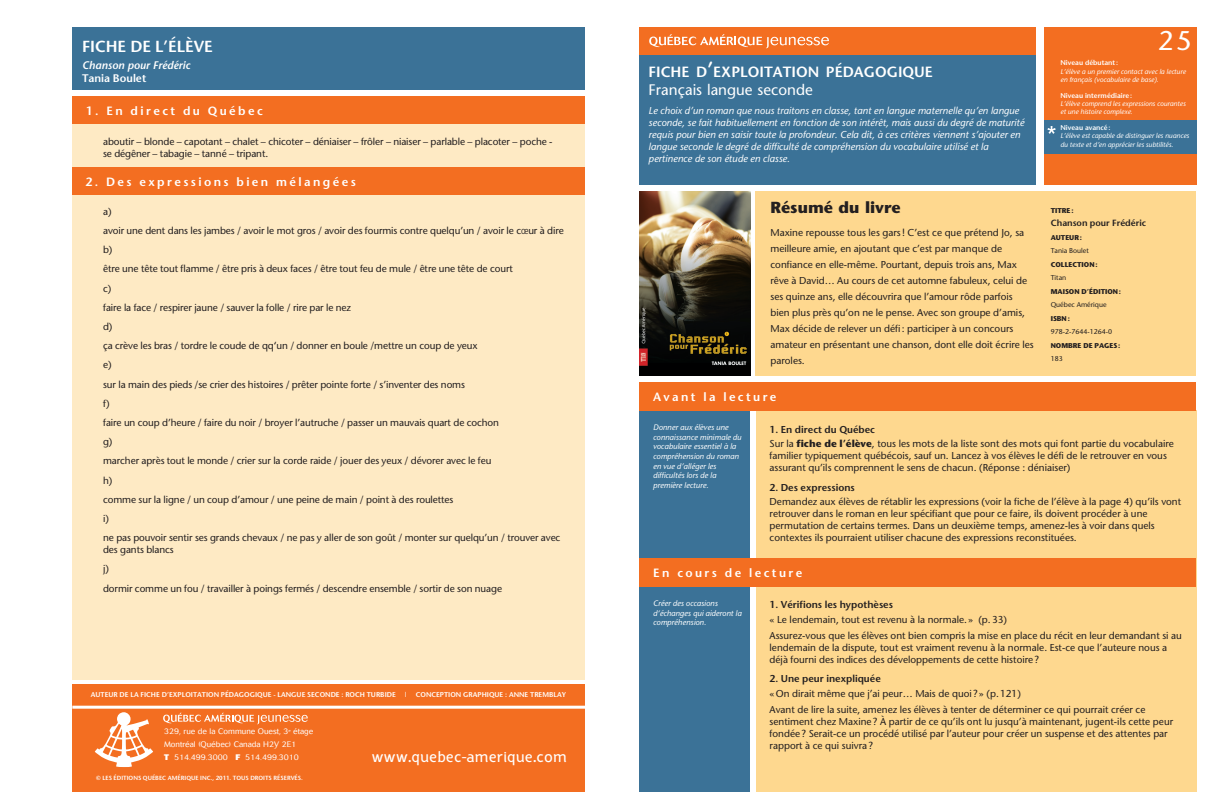
<style>
.page{position:relative;width:1224px;height:792px;background:#fff}
.page>*{position:absolute;margin:0;border:0;box-sizing:border-box;transform-origin:0 0}
.t1{font:27px "Stone Sans";color:#fff}
.t2{font:700 16px "Halvorsen";color:#fff}
.t3{font:600 16px "Stone Sans";color:#fff}
.t4{font:700 16px "Stone Sans";color:#231f20}
.t5{font:15.2px "Stone Sans";color:#fff}
.t6{font:600 14.8px "Stone Sans";color:#fff}
.t7{font:600 12px "Stone Sans";letter-spacing:.2em;color:#fff}
.t8{font:italic 600 11px "Stone Sans";color:#fff}
.t9{font:600 11px "Stone Sans";color:#fff}
.t10{font:10px/19.2px "Stone Sans";color:#231f20}
.t11{font:italic 10px/12px "Stone Sans";color:#fff}
.t12{font:600 10px "Stone Sans";color:#231f20}
.t13{font:600 9px "Stone Sans";color:#231f20}
.t14{font:italic 8px/9.6px "Stone Sans";color:#fff}
.t15{font:300 8px/13px "Cosmos";color:#fff}
.t16{font:italic 7px/8.4px "Stone Sans";color:#fff}
.t17{font:600 7px "Stone Sans";color:#fff}
.t18{font:700 7px "Stone Sans";color:#231f20}
.t19{font:7px "Stone Sans";color:#231f20}
.t20{font:600 6px "Stone Sans";color:#fff}
.s1{font-family:"Frutiger";font-weight:300;font-stretch:condensed}
.s2{font-weight:600}
.s3{font-weight:800}
.s4{font-size:21.1px}
.s5{font-weight:700}
</style>
<div class="page">
<div style="left:1044px;top:27px;width:152px;height:158px;background:#f36e21"></div>
<div style="left:640px;top:27px;width:396px;height:158px;background:#3b7297"></div>
<div style="left:756px;top:191px;width:440px;height:185px;background:#fed88f"></div>
<div style="left:72px;top:107px;width:513px;height:573px;background:#feeac4"></div>
<div style="left:640px;top:410px;width:110px;height:382px;background:#3b7297"></div>
<img style="left:640px;top:191px;width:111px;height:185px">
<div style="left:756px;top:410px;width:440px;height:382px;background:#fed88f"></div>
<div style="left:72px;top:27px;width:513px;height:63px;background:#3b7297"></div>
<div style="left:72px;top:684px;width:513px;height:108px;background:#f36e21"></div>
<hr style="left:72px;top:706px;width:513px;height:3px;background:#fff">
<div style="left:640px;top:558px;width:556px;height:28px;background:#f36e21"></div>
<div style="left:640px;top:382px;width:556px;height:29px;background:#f36e21"></div>
<div style="left:640px;top:27px;width:396px;height:28px;background:#f36e21"></div>
<div style="left:1044px;top:120px;width:152px;height:34px;background:#3b7297"></div>
<div style="left:72px;top:96px;width:513px;height:28px;background:#f36e21"></div>
<div style="left:72px;top:167px;width:513px;height:28px;background:#f36e21"></div>
<svg style="left:1047px;top:126px;width:9px;height:8px"></svg>
<svg style="left:95px;top:712px;width:58px;height:55px"></svg>
<svg style="left:163px;top:713px;width:145px;height:11px"></svg>
<svg style="left:649px;top:34px;width:180px;height:14px"></svg>
<h2 class="t3" style="left:82px;top:36px;width:132px">FICHE DE L’ÉLÈVE</h2>
<p class="t8" style="left:82px;top:58px;width:110px">Chanson pour Frédéric</p>
<p class="t9" style="left:82px;top:71px;width:66px">Tania Boulet</p>
<p class="t7" style="left:86px;top:103px;width:178px">1. En direct du Québec</p>
<p class="t10" style="left:103px;top:136px;width:451px;line-height:12px">aboutir – blonde – capotant – chalet – chicoter – déniaiser – frôler – niaiser – parlable – placoter – poche - se dégêner – tabagie – tanné – tripant.</p>
<p class="t7" style="left:86px;top:174px;width:272px">2. Des expressions bien mélangées</p>
<p class="t10" style="left:103px;top:202px;width:462px">a)<br>avoir une dent dans les jambes / avoir le mot gros / avoir des fourmis contre quelqu’un / avoir le c<span class="s1">œ</span>ur à dire b)<br>être une tête tout flamme / être pris à deux faces / être tout feu de mule / être une tête de court<br>c)<br>faire la face / respirer jaune / sauver la folle / rire par le nez<br>d)<br>ça crève les bras / tordre le coude de qq<span class="s2">‘</span>un / donner en boule /mettre un coup de yeux<br>e)<br>sur la main des pieds /se crier des histoires / prêter pointe forte / s’inventer des noms<br>f)<br>faire un coup d’heure / faire du noir / broyer l’autruche / passer un mauvais quart de cochon<br>g)<br>marcher après tout le monde / crier sur la corde raide / jouer des yeux / dévorer avec le feu<br>h)<br>comme sur la ligne / un coup d’amour / une peine de main / point à des roulettes<br>i)<br>ne pas pouvoir sentir ses grands chevaux / ne pas y aller de son goût / monter sur quelqu’un / trouver avec</p>
<p class="t10" style="left:103px;top:540px;width:400px">des gants blancs<br>j)<br>dormir comme un fou / travailler à poings fermés / descendre ensemble / sortir de son nuage</p>
<p class="t17" style="left:91px;top:691px;width:307px">AUTEUR DE LA FICHE D’EXPLOITATION PÉDAGOGIQUE - LANGUE SECONDE : ROCH TURBIDE</p>
<p class="t17" style="left:405px;top:691px;width:3px">|</p>
<p class="t17" style="left:416px;top:691px;width:152px">CONCEPTION GRAPHIQUE : ANNE TREMBLAY</p>
<p class="t15" style="left:164px;top:725px;width:151px">329, rue de la Commune Ouest, 3<sup>e</sup> étage<br>Montréal (Québec) Canada H2Y 2E1<br><span class="s3">T</span> 514.499.3000 <span class="s3">F</span> 514.499.3010</p>
<p class="t20" style="left:96px;top:774px;width:208px">© LES ÉDITIONS QUÉBEC AMÉRIQUE INC., 2011. TOUS DROITS RÉSERVÉS.</p>
<h2 class="t2" style="left:372px;top:748px;width:197px">www.quebec-amerique.com</h2>
<h3 class="t6" style="left:649px;top:62px;width:286px">FICHE D<span class="s4">’</span>EXPLOITATION PÉDAGOGIQUE</h3>
<h3 class="t5" style="left:649px;top:80px;width:166px">Français langue seconde</h3>
<p class="t11" style="left:649px;top:104px;width:377px">Le choix d’un roman que nous traitons en classe, tant en langue maternelle qu’en langue seconde, se fait habituellement en fonction de son intérêt, mais aussi du degré de maturité requis pour bien en saisir toute la profondeur. Cela dit, à ces critères viennent s’ajouter en langue seconde le degré de difficulté de compréhension du vocabulaire utilisé et la pertinence de son étude en classe.</p>
<h2 class="t4" style="left:770px;top:198px;width:132px">Résumé du livre</h2>
<p class="t10" style="left:770px;top:225px;width:265px;line-height:15.9px">Maxine repousse tous les gars! C’est ce que prétend Jo, sa meilleure amie, en ajoutant que c’est par manque de confiance en elle-même. Pourtant, depuis trois ans, Max rêve à David… Au cours de cet automne fabuleux, celui de ses quinze ans, elle découvrira que l’amour rôde parfois bien plus près qu’on ne le pense. Avec son groupe d’amis, Max décide de relever un défi: participer à un concours amateur en présentant une chanson, dont elle doit écrire les paroles.</p>
<p class="t7" style="left:653px;top:389px;width:125px">Avant la lecture</p>
<h1 class="t1" style="left:1158px;top:24px;width:35px">25</h1>
<p class="t17" style="left:1060px;top:58px;width:59px">Niveau débutant:</p>
<p class="t16" style="left:1060px;top:67px;width:127px">L’élève a un premier contact avec la lecture en français (vocabulaire de base).</p>
<p class="t17" style="left:1060px;top:91px;width:73px">Niveau intermédiaire:</p>
<p class="t16" style="left:1060px;top:99px;width:127px">L’élève comprend les expressions courantes et une histoire complexe.</p>
<p class="t17" style="left:1060px;top:123px;width:52px">Niveau avancé:</p>
<p class="t16" style="left:1060px;top:132px;width:130px">L’élève est capable de distinguer les nuances du texte et d’en apprécier les subtilités.</p>
<p class="t18" style="left:1051px;top:206px;width:24px">TITRE:</p>
<p class="t13" style="left:1051px;top:217px;width:97px">Chanson pour Frédéric</p>
<p class="t18" style="left:1051px;top:233px;width:33px">AUTEUR:</p>
<p class="t19" style="left:1051px;top:246px;width:40px">Tania Boulet</p>
<p class="t18" style="left:1051px;top:260px;width:48px">COLLECTION:</p>
<p class="t19" style="left:1051px;top:273px;width:17px">Titan</p>
<p class="t18" style="left:1051px;top:287px;width:72px">MAISON D’ÉDITION:</p>
<p class="t19" style="left:1051px;top:300px;width:57px">Québec Amérique</p>
<p class="t18" style="left:1051px;top:314px;width:21px">ISBN:</p>
<p class="t19" style="left:1051px;top:327px;width:63px">978-2-7644-1264-0</p>
<p class="t18" style="left:1051px;top:341px;width:71px">NOMBRE DE PAGES:</p>
<p class="t19" style="left:1051px;top:354px;width:14px">183</p>
<p class="t14" style="left:653px;top:423px;width:90px">Donner aux élèves une connaissance minimale du vocabulaire essentiel à la compréhension du roman en vue d’alléger les difficultés lors de la première lecture.</p>
<p class="t10" style="left:770px;top:421px;width:406px;line-height:14.9px"><span class="s2">1. En direct du Québec<br></span>Sur la <span class="s5">fiche de l’élève</span>, tous les mots de la liste sont des mots qui font partie du vocabulaire</p>
<p class="t10" style="left:770px;top:450px;width:399px;line-height:12px">familier typiquement québécois, sauf un. Lancez à vos élèves le défi de le retrouver en vous assurant qu’ils comprennent le sens de chacun. (Réponse : déniaiser)</p>
<p class="t12" style="left:770px;top:481px;width:87px">2. Des expressions</p>
<p class="t10" style="left:770px;top:496px;width:413px;line-height:12px">Demandez aux élèves de rétablir les expressions (voir la fiche de l’élève à la page 4) qu’ils vont retrouver dans le roman en leur spécifiant que pour ce faire, ils doivent procéder à une permutation de certains termes. Dans un deuxième temps, amenez-les à voir dans quels contextes ils pourraient utiliser chacune des expressions reconstituées.</p>
<p class="t7" style="left:653px;top:565px;width:151px">En cours de lecture</p>
<p class="t14" style="left:653px;top:598px;width:90px">Créer des occasions d‘échanges qui aideront la compréhension.</p>
<p class="t12" style="left:770px;top:598px;width:125px">1. Vérifions les hypothèses</p>
<p class="t10" style="left:770px;top:611px;width:414px;line-height:16.3px">« Le lendemain, tout est revenu à la normale.» (p.33)<br>Assurez-vous que les élèves ont bien compris la mise en place du récit en leur demandant si au</p>
<p class="t10" style="left:770px;top:641px;width:399px;line-height:12px">lendemain de la dispute, tout est vraiment revenu à la normale. Est-ce que l’auteure nous a déjà fourni des indices des développements de cette histoire?</p>
<p class="t12" style="left:770px;top:672px;width:113px">2. Une peur inexpliquée</p>
<p class="t10" style="left:770px;top:685px;width:377px;line-height:16.3px">«On dirait même que j’ai peur… Mais de quoi ?» (p.121)<br>Avant de lire la suite, amenez les élèves à tenter de déterminer ce qui pourrait créer ce</p>
<p class="t10" style="left:770px;top:716px;width:405px;line-height:12px">sentiment chez Maxine? À partir de ce qu’ils ont lu jusqu’à maintenant, jugent-ils cette peur fondée? Serait-ce un procédé utilisé par l’auteur pour créer un suspense et des attentes par rapport à ce qui suivra ?</p>
</div>
